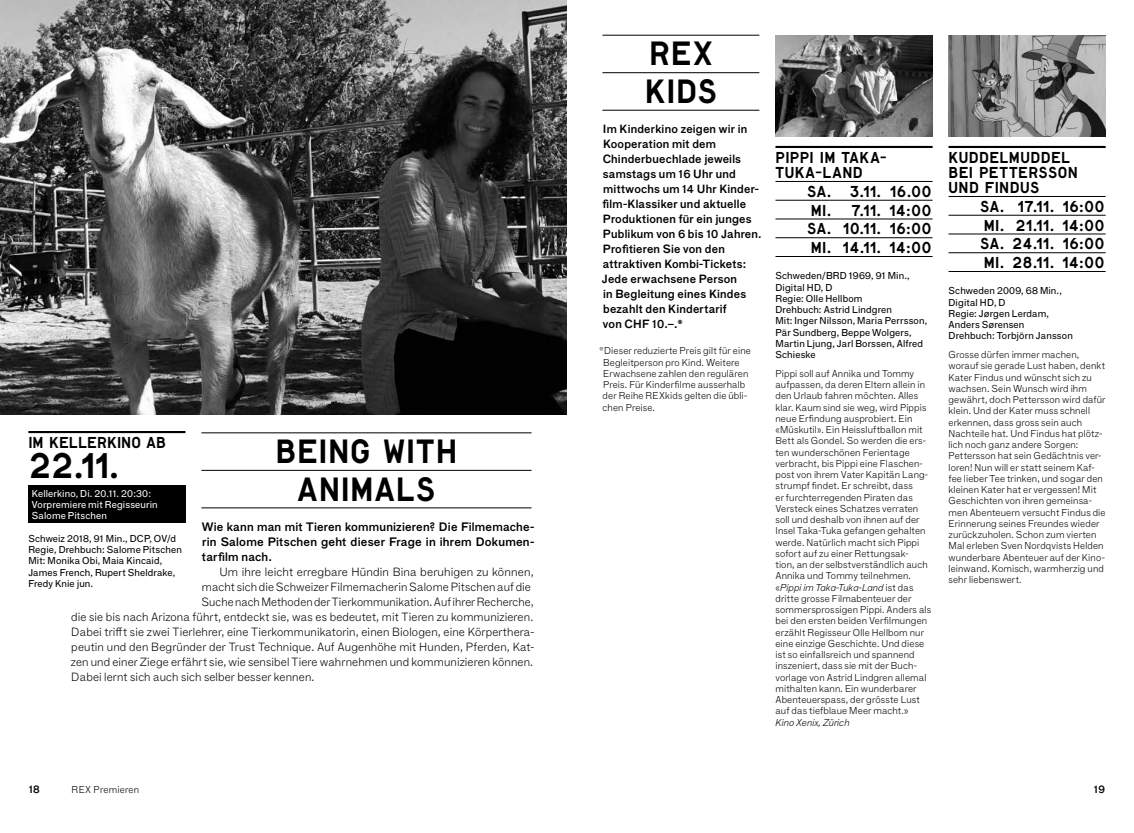
<style>
.page{position:relative;width:1134px;height:833px;background:#fff}
.page>*{position:absolute;margin:0;border:0;box-sizing:border-box;transform-origin:0 0}
.t1{font:33.75px "Lutz Headline";color:#000}
.t2{font:31.88px/37.5px "Lutz Headline";letter-spacing:.03em;color:#000;text-align:center}
.t3{font:15px/18.8px "Lutz Headline";letter-spacing:.02em;color:#000}
.t4{font:11.88px/15px "F Grotesk Demi";letter-spacing:.02em;color:#000;text-align:justify}
.t5{font:100 11.5px "F Grotesk";letter-spacing:.01em;color:#000}
.t6{font:11.5px/15px "F Grotesk Demi";letter-spacing:.02em;color:#000}
.t7{font:10.62px "F Grotesk Demi";color:#000}
.t8{font:100 9.75px/11.2px "F Grotesk";letter-spacing:.015em;color:#000}
.t9{font:9.75px/11.2px "F Grotesk";letter-spacing:.015em;color:#000}
.t10{font:9.75px/11.2px "F Grotesk";letter-spacing:.015em;color:#fff}
.t11{font:italic 100 9.75px "F Grotesk";letter-spacing:.015em;color:#000}
.s1{font-style:italic}
</style>
<div class="page">
<div style="left:28px;top:485px;width:157px;height:38px;background:#000"></div>
<img style="left:0;top:0;width:567px;height:414px">
<hr style="left:201px;top:432px;width:330px;height:1px;background:#000">
<hr style="left:201px;top:470px;width:330px;height:1px;background:#000">
<hr style="left:201px;top:507px;width:330px;height:1px;background:#000">
<hr style="left:28px;top:431px;width:157px;height:2px;background:#000">
<hr style="left:602px;top:35px;width:157px;height:1px;background:#000">
<hr style="left:602px;top:72px;width:157px;height:1px;background:#000">
<hr style="left:602px;top:110px;width:157px;height:1px;background:#000">
<img style="left:948px;top:35px;width:158px;height:102px">
<img style="left:775px;top:35px;width:157px;height:102px">
<hr style="left:948px;top:146px;width:158px;height:2px;background:#000">
<hr style="left:948px;top:196px;width:158px;height:1px;background:#000">
<hr style="left:948px;top:215px;width:158px;height:1px;background:#000">
<hr style="left:948px;top:234px;width:158px;height:1px;background:#000">
<hr style="left:948px;top:252px;width:158px;height:1px;background:#000">
<hr style="left:948px;top:271px;width:158px;height:1px;background:#000">
<hr style="left:775px;top:146px;width:157px;height:2px;background:#000">
<hr style="left:775px;top:181px;width:157px;height:1px;background:#000">
<hr style="left:775px;top:200px;width:157px;height:1px;background:#000">
<hr style="left:775px;top:219px;width:157px;height:1px;background:#000">
<hr style="left:775px;top:237px;width:157px;height:1px;background:#000">
<hr style="left:775px;top:256px;width:157px;height:1px;background:#000">
<h3 class="t3" style="left:28px;top:433px;width:139px">IM KELLERKINO AB</h3>
<h1 class="t1" style="left:28px;top:443px;width:93px">22.11.</h1>
<p class="t10" style="left:32px;top:488px;width:127px">Kellerkino, Di. 20.11. 20:30:<br>Vorpremiere mit Regisseurin<br>Salome Pitschen</p>
<p class="t9" style="left:28px;top:533px;width:155px">Schweiz 2018, 91 Min., DCP, OV/d<br>Regie, Drehbuch: Salome Pitschen<br>Mit: Monika Obi, Maia Kincaid,<br>James French, Rupert Sheldrake,<br>Fredy Knie jun.</p>
<h2 class="t2" style="left:276px;top:432px;width:183px">BEING WITH<br>ANIMALS</h2>
<p class="t4" style="left:202px;top:519px;width:334px">Wie kann man mit Tieren kommunizieren? Die Filmemache&shy;rin Salome Pitschen geht dieser Frage in ihrem Dokumen&shy;tarfilm nach.</p>
<p class="t5" style="left:219px;top:563px;width:316px">Um ihre leicht erregbare Hündin Bina beruhigen zu können,</p>
<p class="t5" style="left:202px;top:578px;width:331px">macht sich die Schweizer Filmemacherin Salome Pitschen auf die</p>
<p class="t5" style="left:201px;top:593px;width:333px">Suche nach Methoden der Tierkommunikation. Auf ihrer Recherche,</p>
<p class="t5" style="left:71px;top:608px;width:464px">die sie bis nach Arizona führt, entdeckt sie, was es bedeutet, mit Tieren zu kommunizieren.</p>
<p class="t5" style="left:71px;top:623px;width:464px">Dabei trifft sie zwei Tierlehrer, eine Tierkommunikatorin, einen Biologen, eine Körperthera-</p>
<p class="t5" style="left:71px;top:638px;width:464px">peutin und den Begründer der Trust Technique. Auf Augenhöhe mit Hunden, Pferden, Kat-</p>
<p class="t5" style="left:71px;top:653px;width:464px">zen und einer Ziege erfährt sie, wie sensibel Tiere wahrnehmen und kommunizieren können.</p>
<p class="t5" style="left:71px;top:668px;width:245px">Dabei lernt sich auch sich selber besser kennen.</p>
<h2 class="t2" style="left:645px;top:34px;width:74px;text-align:left">REX<br>KIDS</h2>
<p class="t6" style="left:602px;top:121px;width:161px">Im Kinderkino zeigen wir in<br>Kooperation mit dem<br>Chinderbuechlade jeweils samstags um 16 Uhr und mittwochs um 14 Uhr Kinder&shy;film-Klassiker und aktuelle<br>Produktionen für ein junges<br>Publikum von 6 bis 10 Jahren.<br>Profitieren Sie von den attraktiven Kombi-Tickets:<br>Jede erwachsene Person<br>in Begleitung eines Kindes bezahlt den Kindertarif<br>von CHF 10.–.*</p>
<p class="t8" style="left:603px;top:345px;width:150px;text-indent:-3px">*Dieser reduzierte Preis gilt für eine<br>Begleitperson pro Kind. Weitere<br>Erwachsene zahlen den regulären<br>Preis. Für Kinderfilme ausserhalb der Reihe REXkids gelten die übli&shy;chen Preise.</p>
<h3 class="t3" style="left:775px;top:150px;width:113px;line-height:15px">PIPPI IM TAKA-<br>TUKA-LAND</h3>
<h3 class="t3" style="left:807px;top:181px;width:126px;text-align:justify">SA. 3.11. 16.00<br>MI. 7.11. 14:00<br>SA. 10.11. 16:00<br>MI. 14.11. 14:00</h3>
<p class="t9" style="left:775px;top:270px;width:153px">Schweden/BRD 1969, 91 Min.,<br>Digital HD, D<br>Regie: Olle Hellbom<br>Drehbuch: Astrid Lindgren<br>Mit: Inger Nilsson, Maria Perrsson,<br>Pär Sundberg, Beppe Wolgers,<br>Martin Ljung, Jarl Borssen, Alfred<br>Schieske</p>
<p class="t8" style="left:775px;top:367px;width:157px">Pippi soll auf Annika und Tommy aufpassen, da deren Eltern allein in den Urlaub fahren möchten. Alles klar. Kaum sind sie weg, wird Pippis neue Erfindung ausprobiert. Ein «Müskutil». Ein Heissluftballon mit Bett als Gondel. So werden die ers&shy;ten wunderschönen Ferientage verbracht, bis Pippi eine Flaschen&shy;post von ihrem Vater Kapitän Lang&shy;strumpf findet. Er schreibt, dass<br>er furchterregenden Piraten das Versteck eines Schatzes verraten soll und deshalb von ihnen auf der Insel Taka-Tuka gefangen gehalten werde. Natürlich macht sich Pippi sofort auf zu einer Rettungsak-<br>tion, an der selbstverständlich auch Annika und Tommy teilnehmen. «<span class="s1">Pippi im Taka-Tuka-Land</span> ist das dritte grosse Filmabenteuer der sommersprossigen Pippi. Anders als bei den ersten beiden Verfilmungen erzählt Regisseur Olle Hellbom nur eine einzige Geschichte. Und diese ist so einfallsreich und spannend inszeniert, dass sie mit der Buch&shy;vorlage von Astrid Lindgren allemal mithalten kann. Ein wunderbarer Abenteuerspass, der grösste Lust auf das tiefblaue Meer macht.»</p>
<p class="t11" style="left:775px;top:715px;width:76px">Kino Xenix, Zürich</p>
<h3 class="t3" style="left:948px;top:150px;width:131px;line-height:15px">KUDDELMUDDEL<br>BEI PETTERSSON<br>UND FINDUS</h3>
<h3 class="t3" style="left:980px;top:196px;width:126px;text-align:justify">SA. 17.11. 16:00<br>MI. 21.11. 14:00<br>SA. 24.11. 16:00<br>MI. 28.11. 14:00</h3>
<p class="t9" style="left:948px;top:285px;width:126px">Schweden 2009, 68 Min.,<br>Digital HD, D<br>Regie: Jørgen Lerdam,<br>Anders Sørensen<br>Drehbuch: Torbjörn Jansson</p>
<p class="t8" style="left:948px;top:348px;width:159px">Grosse dürfen immer machen, worauf sie gerade Lust haben, denkt Kater Findus und wünscht sich zu wachsen. Sein Wunsch wird ihm gewährt, doch Pettersson wird dafür klein. Und der Kater muss schnell erkennen, dass gross sein auch Nachteile hat. Und Findus hat plötz&shy;lich noch ganz andere Sorgen:<br>Pettersson hat sein Gedächtnis ver&shy;loren! Nun will er statt seinem Kaf&shy;fee lieber Tee trinken, und sogar den kleinen Kater hat er vergessen! Mit Geschichten von ihren gemeinsa&shy;men Abenteuern versucht Findus die Erinnerung seines Freundes wieder zurückzuholen. Schon zum vierten Mal erleben Sven Nordqvists Helden wunderbare Abenteuer auf der Kino&shy;leinwand. Komisch, warmherzig und sehr liebenswert.</p>
<p class="t7" style="left:29px;top:783px;width:13px">18</p>
<p class="t8" style="left:72px;top:783px;width:69px">REX Premieren</p>
<p class="t7" style="left:1094px;top:783px;width:13px">19</p>
</div>
